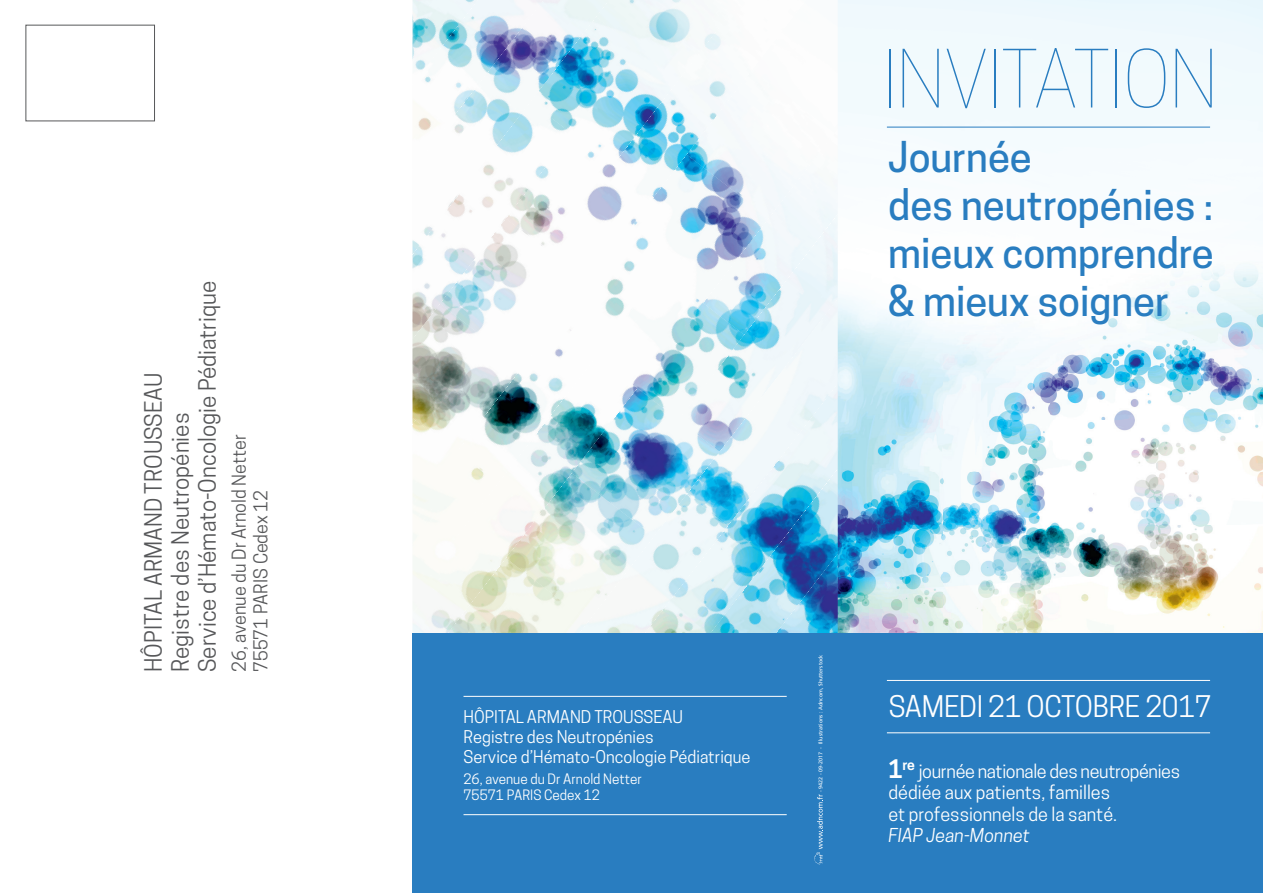
<style>
.page{position:relative;width:1263px;height:893px;background:#fff}
.page>*{position:absolute;margin:0;border:0;box-sizing:border-box;transform-origin:0 0}
.t1{font:100 75.3px "Cooper Hewitt";letter-spacing:-.01em;color:#297dc0}
.t2{font:500 39.9px/47.8px "Cooper Hewitt";color:#297dc0}
.t3{font:28.05px "Cooper Hewitt";letter-spacing:-.01em;color:#fff}
.t4{font:22.5px/27px "Cooper Hewitt";color:#57585a}
.t5{font:18px/21.6px "Cooper Hewitt";letter-spacing:-.005em;color:#fff}
.t6{font:18px/21.6px "Cooper Hewitt";color:#57585a}
.t7{font:italic 18px "Cooper Hewitt";color:#fff}
.t8{font:16.5px/19.8px "Cooper Hewitt";color:#fff}
.t9{font:13.5px/16.2px "Cooper Hewitt";color:#fff}
.t10{font:5.4px "Frutiger LT Std";color:#fff}
.s1{font-weight:600;font-size:24px}
</style>
<div class="page">
<img style="left:838px;top:0;width:425px;height:634px">
<img style="left:678px;top:98px;width:8px;height:56px">
<img style="left:609px;top:0;width:112px;height:51px">
<img style="left:686px;top:80px;width:149px;height:134px">
<img style="left:769px;top:214px;width:69px;height:85px">
<img style="left:544px;top:17px;width:134px;height:137px">
<img style="left:452px;top:0;width:92px;height:102px">
<img style="left:744px;top:299px;width:94px;height:84px">
<img style="left:654px;top:154px;width:115px;height:149px">
<img style="left:412px;top:0;width:66px;height:85px">
<img style="left:720px;top:383px;width:118px;height:85px">
<img style="left:572px;top:133px;width:82px;height:106px">
<img style="left:412px;top:102px;width:160px;height:201px">
<img style="left:720px;top:468px;width:118px;height:85px">
<img style="left:662px;top:271px;width:82px;height:149px">
<img style="left:605px;top:239px;width:57px;height:149px">
<img style="left:440px;top:218px;width:148px;height:138px">
<img style="left:412px;top:155px;width:53px;height:100px">
<img style="left:728px;top:553px;width:110px;height:81px">
<img style="left:637px;top:388px;width:83px;height:106px">
<img style="left:498px;top:356px;width:139px;height:202px">
<img style="left:654px;top:494px;width:74px;height:74px">
<img style="left:412px;top:303px;width:110px;height:149px">
<img style="left:588px;top:568px;width:148px;height:66px">
<img style="left:506px;top:473px;width:148px;height:149px">
<img style="left:412px;top:420px;width:86px;height:101px">
<svg style="left:412px;top:418px;width:4px;height:7px"></svg>
<img style="left:473px;top:558px;width:115px;height:76px">
<img style="left:413px;top:556px;width:60px;height:65px">
<img style="left:412px;top:621px;width:69px;height:13px">
<div style="left:838px;top:634px;width:425px;height:259px;background:#297dc0"></div>
<div style="left:412px;top:634px;width:426px;height:259px;background:#297dc0"></div>
<hr style="left:887px;top:680px;width:323px;height:1px;background:#fff">
<hr style="left:887px;top:127px;width:323px;height:1px;background:#297dc0">
<hr style="left:887px;top:732px;width:323px;height:1px;background:#fff">
<hr style="left:463px;top:814px;width:324px;height:1px;background:#fff">
<hr style="left:463px;top:696px;width:324px;height:1px;background:#fff">
<svg style="left:814px;top:794px;width:9px;height:71px"></svg>
<p class="t4" style="left:140px;top:672px;width:392px;rotate:-90deg">HÔPITAL ARMAND TROUSSEAU<br>Registre des Neutropénies<br>Service d’Hémato-Oncologie Pédiatrique</p>
<p class="t6" style="left:228px;top:672px;width:239px;rotate:-90deg">26, avenue du Dr Arnold Netter<br>75571 PARIS Cedex 12</p>
<h1 class="t1" style="left:883px;top:30px;width:336px">INVITATION</h1>
<h2 class="t2" style="left:888px;top:134px;width:327px">Journée<br>des neutropénies : mieux comprendre &amp; mieux soigner</h2>
<p class="t8" style="left:463px;top:707px;width:288px">HÔPITAL ARMAND TROUSSEAU<br>Registre des Neutropénies<br>Service d’Hémato-Oncologie Pédiatrique</p>
<p class="t9" style="left:463px;top:770px;width:180px">26, avenue du Dr Arnold Netter<br>75571 PARIS Cedex 12</p>
<p class="t10" style="left:817px;top:792px;width:139px;rotate:-90deg">- 9422 - 09-2017 - Illustrations : Adncom, Shutterstock</p>
<h3 class="t3" style="left:889px;top:690px;width:324px">SAMEDI 21 OCTOBRE 2017</h3>
<p class="t5" style="left:888px;top:760px;width:293px"><span class="s1">1</span><sup>re</sup> journée nationale des neutropénies dédiée aux patients, familles<br>et professionnels de la santé.</p>
<p class="t7" style="left:888px;top:825px;width:143px">FIAP Jean-Monnet</p>
</div>
